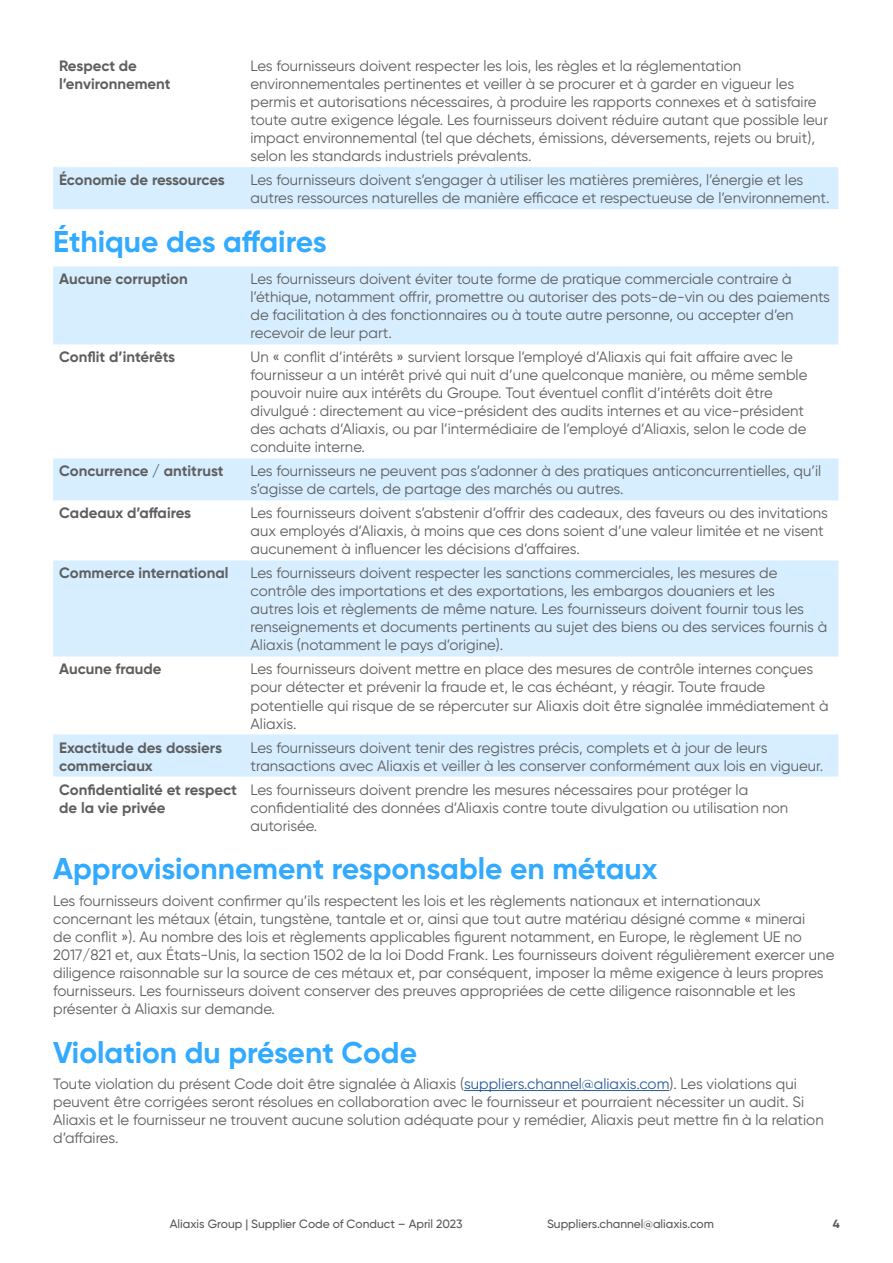
<style>
.page{position:relative;width:893px;height:1263px;background:#fff}
.page>*{position:absolute;margin:0;border:0;box-sizing:border-box;transform-origin:0 0}
.t1{font:700 30px "Gilroy";color:#32aaff}
.t2{font:15px/18px "Gilroy";color:#5e5e5e}
.t3{font:700 15px/18px "Gilroy";color:#5e5e5e}
.t4{font:500 12px "Gilroy";color:#575756}
.t5{font:700 12px "Gilroy";color:#575756}
.s1{color:#275b9b}
</style>
<div class="page">
<hr style="left:464px;top:1090px;width:205px;height:1px;background:#275b9b">
<div style="left:53px;top:167px;width:785px;height:42px;background:#d6eeff"></div>
<svg style="left:53px;top:266px;width:785px;height:510px"></svg>
<p class="t3" style="left:59px;top:57px;width:113px">Respect de l’environnement</p>
<p class="t2" style="left:250px;top:57px;width:579px">Les fournisseurs doivent respecter les lois, les règles et la réglementation environnementales pertinentes et veiller à se procurer et à garder en vigueur les permis et autorisations nécessaires, à produire les rapports connexes et à satisfaire toute autre exigence légale. Les fournisseurs doivent réduire autant que possible leur impact environnemental (tel que déchets, émissions, déversements, rejets ou bruit), selon les standards industriels prévalents.</p>
<p class="t3" style="left:59px;top:171px;width:167px">Économie de ressources</p>
<p class="t2" style="left:250px;top:171px;width:580px">Les fournisseurs doivent s’engager à utiliser les matières premières, l’énergie et les autres ressources naturelles de manière efficace et respectueuse de l’environnement.</p>
<h1 class="t1" style="left:53px;top:223px;width:275px">Éthique des affaires</h1>
<p class="t3" style="left:59px;top:270px;width:130px">Aucune corruption</p>
<p class="t2" style="left:250px;top:270px;width:581px">Les fournisseurs doivent éviter toute forme de pratique commerciale contraire à l’éthique, notamment offrir, promettre ou autoriser des pots-de-vin ou des paiements de facilitation à des fonctionnaires ou à toute autre personne, ou accepter d’en recevoir de leur part.</p>
<p class="t3" style="left:59px;top:348px;width:118px">Conflit d’intérêts</p>
<p class="t2" style="left:250px;top:348px;width:558px">Un « conflit d’intérêts » survient lorsque l’employé d’Aliaxis qui fait affaire avec le fournisseur a un intérêt privé qui nuit d’une quelconque manière, ou même semble pouvoir nuire aux intérêts du Groupe. Tout éventuel conflit d’intérêts doit être divulgué : directement au vice-président des audits internes et au vice-président des achats d’Aliaxis, ou par l’intermédiaire de l’employé d’Aliaxis, selon le code de conduite interne.</p>
<p class="t3" style="left:59px;top:462px;width:166px">Concurrence / antitrust</p>
<p class="t2" style="left:250px;top:462px;width:572px">Les fournisseurs ne peuvent pas s’adonner à des pratiques anticoncurrentielles, qu’il s’agisse de cartels, de partage des marchés ou autres.</p>
<p class="t3" style="left:59px;top:504px;width:133px">Cadeaux d’affaires</p>
<p class="t2" style="left:250px;top:504px;width:579px">Les fournisseurs doivent s’abstenir d’offrir des cadeaux, des faveurs ou des invitations aux employés d’Aliaxis, à moins que ces dons soient d’une valeur limitée et ne visent aucunement à influencer les décisions d’affaires.</p>
<p class="t3" style="left:59px;top:564px;width:171px">Commerce international</p>
<p class="t2" style="left:250px;top:564px;width:578px">Les fournisseurs doivent respecter les sanctions commerciales, les mesures de contrôle des importations et des exportations, les embargos douaniers et les<br>autres lois et règlements de même nature. Les fournisseurs doivent fournir tous les renseignements et documents pertinents au sujet des biens ou des services fournis à Aliaxis (notamment le pays d’origine).</p>
<p class="t3" style="left:59px;top:660px;width:104px">Aucune fraude</p>
<p class="t2" style="left:250px;top:660px;width:580px">Les fournisseurs doivent mettre en place des mesures de contrôle internes conçues pour détecter et prévenir la fraude et, le cas échéant, y réagir. Toute fraude potentielle qui risque de se répercuter sur Aliaxis doit être signalée immédiatement à Aliaxis.</p>
<p class="t3" style="left:59px;top:738px;width:164px">Exactitude des dossiers commerciaux</p>
<p class="t2" style="left:250px;top:738px;width:574px">Les fournisseurs doivent tenir des registres précis, complets et à jour de leurs transactions avec Aliaxis et veiller à les conserver conformément aux lois en vigueur.</p>
<p class="t3" style="left:59px;top:780px;width:179px">Confidentialité et respect de la vie privée</p>
<p class="t2" style="left:250px;top:780px;width:539px">Les fournisseurs doivent prendre les mesures nécessaires pour protéger la confidentialité des données d’Aliaxis contre toute divulgation ou utilisation non autorisée.</p>
<h1 class="t1" style="left:53px;top:850px;width:606px">Approvisionnement responsable en métaux</h1>
<p class="t2" style="left:53px;top:891px;width:783px">Les fournisseurs doivent confirmer qu’ils respectent les lois et les règlements nationaux et internationaux concernant les métaux (étain, tungstène, tantale et or, ainsi que tout autre matériau désigné comme « minerai<br>de conflit »). Au nombre des lois et règlements applicables figurent notamment, en Europe, le règlement UE no 2017/821 et, aux États-Unis, la section 1502 de la loi Dodd Frank. Les fournisseurs doivent régulièrement exercer une diligence raisonnable sur la source de ces métaux et, par conséquent, imposer la même exigence à leurs propres fournisseurs. Les fournisseurs doivent conserver des preuves appropriées de cette diligence raisonnable et les présenter à Aliaxis sur demande.</p>
<h1 class="t1" style="left:53px;top:1033px;width:365px">Violation du présent Code</h1>
<p class="t2" style="left:53px;top:1075px;width:772px">Toute violation du présent Code doit être signalée à Aliaxis (<span class="s1">suppliers.channel@aliaxis.com</span>). Les violations qui peuvent être corrigées seront résolues en collaboration avec le fournisseur et pourraient nécessiter un audit. Si Aliaxis et le fournisseur ne trouvent aucune solution adéquate pour y remédier, Aliaxis peut mettre fin à la relation d’affaires.</p>
<p class="t4" style="left:170px;top:1216px;width:294px">Aliaxis Group | Supplier Code of Conduct – April 2023</p>
<p class="t4" style="left:547px;top:1216px;width:168px">Suppliers.channel@aliaxis.com</p>
<p class="t5" style="left:833px;top:1216px;width:8px">4</p>
</div>
